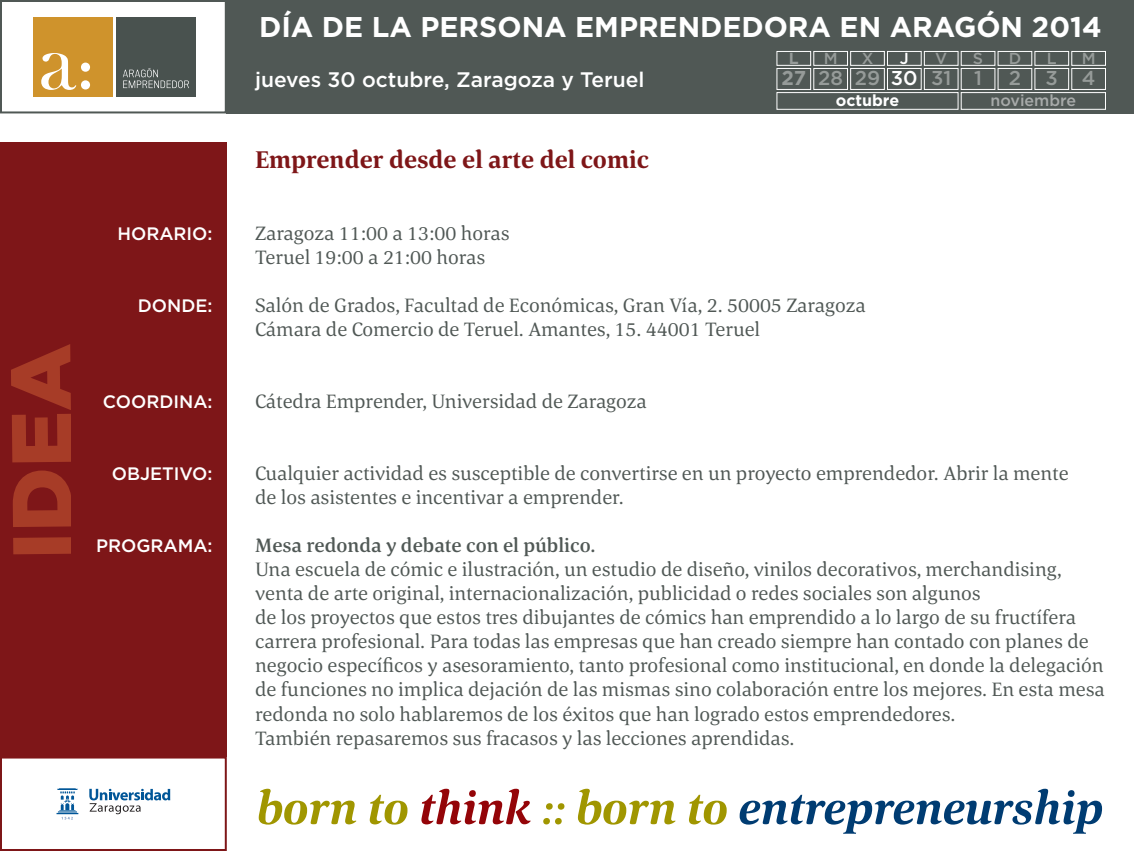
<style>
.page{position:relative;width:1134px;height:851px;background:#fff}
.page>*{position:absolute;margin:0;border:0;box-sizing:border-box;transform-origin:0 0}
.t1{font:700 28.5px "Gotham";color:#fff}
.t2{font:700 25px "Corda";color:#7e1618}
.t3{font:500 21px "Gotham";color:#fff}
.t4{font:20px/24px "Corda";color:#505855}
.t5{font:500 20px "Corda";color:#505855}
.t6{font:500 20px "Gotham";color:#969b99}
.t7{font:500 18px "Gotham";color:#fff}
.t8{font:500 16px "Gotham";color:#a8abaa}
.t9{font:500 16px "Gotham";color:#969b99}
.t10{font:700 16px "Gotham";color:#fff}
.t11{font:700 16px "Gotham";color:#969b99}
.t12{font:500 16px "Gotham";color:#fff}
.s1{font-weight:700}
.s2{color:#fff}
</style>
<div class="page">
<div style="left:0;top:142px;width:227px;height:614px;background:#7e1618"></div>
<div style="left:227px;top:0;width:907px;height:113px;background:#505855"></div>
<div style="left:0;top:0;width:227px;height:113px;border:2px solid #505855"></div>
<div style="left:33px;top:17px;width:80px;height:80px;background:#cf932c"></div>
<div style="left:116px;top:17px;width:80px;height:80px;background:#49524f"></div>
<svg style="left:123px;top:68px;width:66px;height:20px"></svg>
<svg style="left:41px;top:53px;width:49px;height:37px"></svg>
<svg style="left:259px;top:788px;width:97px;height:36px"></svg>
<svg style="left:370px;top:794px;width:37px;height:30px"></svg>
<svg style="left:421px;top:788px;width:110px;height:36px"></svg>
<svg style="left:543px;top:803px;width:21px;height:21px"></svg>
<svg style="left:578px;top:788px;width:97px;height:36px"></svg>
<svg style="left:689px;top:794px;width:38px;height:30px"></svg>
<svg style="left:740px;top:788px;width:362px;height:45px"></svg>
<div style="left:0;top:756px;width:227px;height:94px;border:2px solid #7e1618"></div>
<svg style="left:89px;top:788px;width:81px;height:26px"></svg>
<svg style="left:57px;top:788px;width:21px;height:31px"></svg>
<svg style="left:13px;top:537px;width:58px;height:17px"></svg>
<svg style="left:13px;top:470px;width:58px;height:57px"></svg>
<svg style="left:11px;top:344px;width:60px;height:118px"></svg>
<div style="left:777px;top:51px;width:34px;height:14px;border:1px solid #fff"></div>
<div style="left:814px;top:51px;width:34px;height:14px;border:1px solid #fff"></div>
<div style="left:850px;top:51px;width:34px;height:14px;border:1px solid #fff"></div>
<div style="left:887px;top:51px;width:34px;height:14px;border:1px solid #fff"></div>
<div style="left:924px;top:51px;width:34px;height:14px;border:1px solid #fff"></div>
<div style="left:961px;top:51px;width:34px;height:14px;border:1px solid #fff"></div>
<div style="left:998px;top:51px;width:34px;height:14px;border:1px solid #fff"></div>
<div style="left:1035px;top:51px;width:34px;height:14px;border:1px solid #fff"></div>
<div style="left:1071px;top:51px;width:35px;height:14px;border:1px solid #fff"></div>
<div style="left:777px;top:68px;width:34px;height:22px;border:1px solid #fff"></div>
<div style="left:814px;top:68px;width:34px;height:22px;border:1px solid #fff"></div>
<div style="left:850px;top:68px;width:34px;height:22px;border:1px solid #fff"></div>
<div style="left:887px;top:68px;width:34px;height:22px;border:1px solid #fff"></div>
<div style="left:924px;top:68px;width:34px;height:22px;border:1px solid #fff"></div>
<div style="left:961px;top:68px;width:34px;height:22px;border:1px solid #fff"></div>
<div style="left:998px;top:68px;width:34px;height:22px;border:1px solid #fff"></div>
<div style="left:1035px;top:68px;width:34px;height:22px;border:1px solid #fff"></div>
<div style="left:1071px;top:68px;width:35px;height:22px;border:1px solid #fff"></div>
<div style="left:777px;top:92px;width:181px;height:17px;border:1px solid #fff"></div>
<div style="left:961px;top:92px;width:145px;height:17px;border:1px solid #fff"></div>
<p class="t7" style="left:117px;top:223px;width:97px">HORARIO:</p>
<p class="t7" style="left:138px;top:295px;width:76px">DONDE:</p>
<p class="t7" style="left:103px;top:391px;width:111px">COORDINA:</p>
<p class="t7" style="left:112px;top:463px;width:102px">OBJETIVO:</p>
<p class="t7" style="left:96px;top:535px;width:118px">PROGRAMA:</p>
<h1 class="t1" style="left:259px;top:10px;width:844px">DÍA DE LA PERSONA EMPRENDEDORA EN ARAGÓN 2014</h1>
<p class="t3" style="left:255px;top:67px;width:391px">jueves 30 octubre, Zaragoza y Teruel</p>
<p class="t11" style="left:789px;top:49px;width:11px">L</p>
<p class="t9" style="left:824px;top:49px;width:15px">M</p>
<p class="t9" style="left:862px;top:49px;width:13px">X</p>
<p class="t12" style="left:900px;top:49px;width:10px">J</p>
<p class="t9" style="left:935px;top:49px;width:13px">V</p>
<p class="t9" style="left:973px;top:49px;width:12px">S</p>
<p class="t9" style="left:1009px;top:49px;width:14px">D</p>
<p class="t9" style="left:1047px;top:49px;width:11px">L</p>
<p class="t9" style="left:1082px;top:49px;width:15px">M</p>
<p class="t6" style="left:781px;top:66px;width:202px"><span class="s1">27</span> 28 29 <span class="s2">30</span> 31 1</p>
<p class="t6" style="left:1009px;top:66px;width:88px">234</p>
<p class="t10" style="left:836px;top:91px;width:65px">octubre</p>
<p class="t8" style="left:990px;top:91px;width:87px">noviembre</p>
<p class="t2" style="left:255px;top:145px;width:395px">Emprender desde el arte del comic</p>
<p class="t4" style="left:255px;top:221px;width:256px">Zaragoza 11:00 a 13:00 horas<br>Teruel 19:00 a 21:00 horas</p>
<p class="t4" style="left:255px;top:293px;width:612px">Salón de Grados, Facultad de Económicas, Gran Vía, 2. 50005 Zaragoza<br>Cámara de Comercio de Teruel. Amantes, 15. 44001 Teruel</p>
<p class="t4" style="left:255px;top:389px;width:393px">Cátedra Emprender, Universidad de Zaragoza</p>
<p class="t4" style="left:255px;top:461px;width:815px">Cualquier actividad es susceptible de convertirse en un proyecto emprendedor. Abrir la mente de los asistentes e incentivar a emprender.</p>
<p class="t5" style="left:255px;top:533px;width:342px">Mesa redonda y debate con el público.</p>
<p class="t4" style="left:255px;top:557px;width:851px">Una escuela de cómic e ilustración, un estudio de diseño, vinilos decorativos, merchandising, venta de arte original, internacionalización, publicidad o redes sociales son algunos<br>de los proyectos que estos tres dibujantes de cómics han emprendido a lo largo de su fructífera carrera profesional. Para todas las empresas que han creado siempre han contado con planes de negocio específicos y asesoramiento, tanto profesional como institucional, en donde la delegación de funciones no implica dejación de las mismas sino colaboración entre los mejores. En esta mesa redonda no solo hablaremos de los éxitos que han logrado estos emprendedores.<br>También repasaremos sus fracasos y las lecciones aprendidas.</p>
</div>
